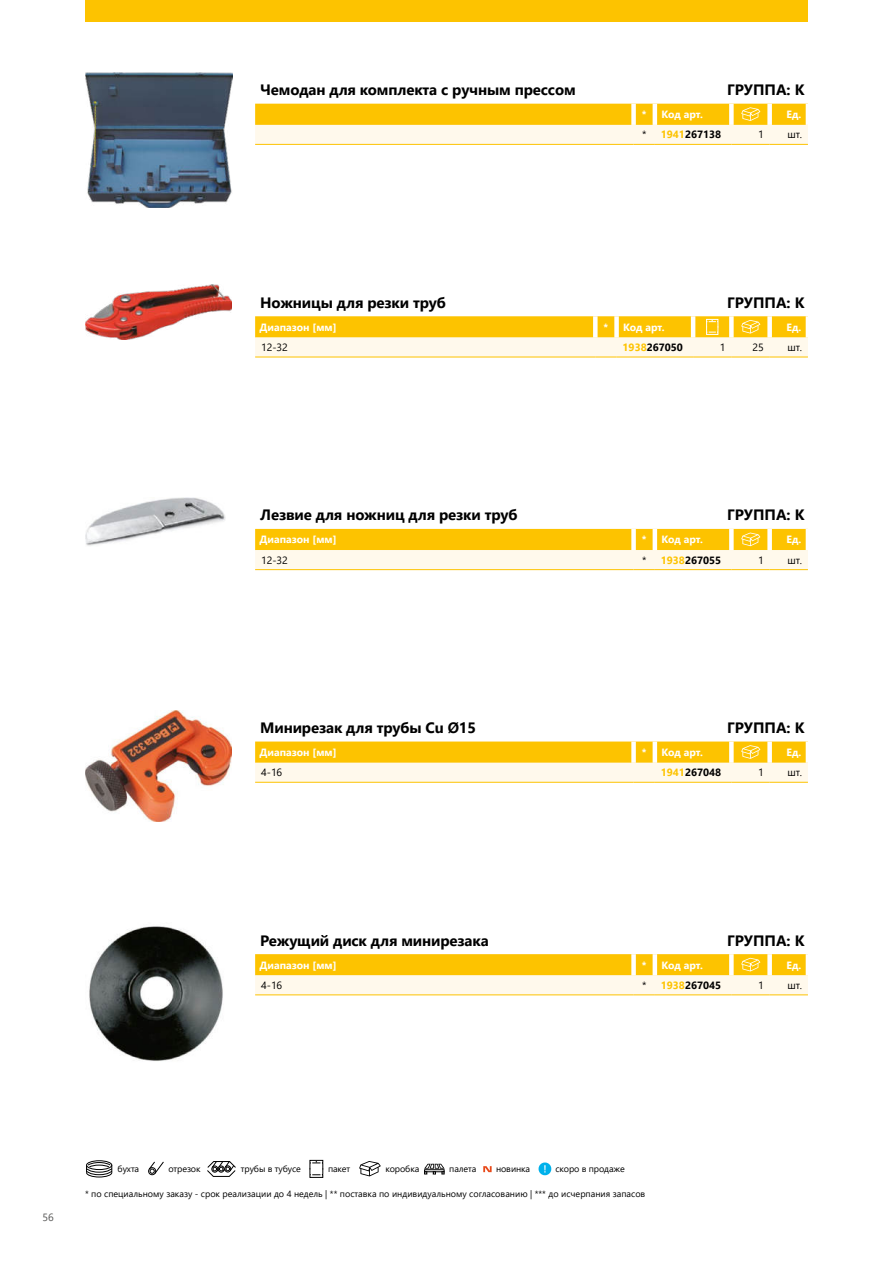
<style>
.page{position:relative;width:893px;height:1263px;background:#fff}
.page>*{position:absolute;margin:0;border:0;box-sizing:border-box;transform-origin:0 0}
.t1{font:700 15px "Segoe UI";letter-spacing:-.01em;color:#000}
.t2{font:700 10.5px "Segoe UI";color:#fff}
.t3{font:700 10.5px "Segoe UI";color:#000}
.t4{font:10.5px "Segoe UI";color:#000}
.t5{font:10.5px "Segoe UI";color:#575756}
.t6{font:9px "Segoe UI";color:#000}
.s1{font-weight:400}
.s2{color:#fdc300}
</style>
<div class="page">
<div style="left:86px;top:1160px;width:26px;height:10px;border:1px solid #000;border-radius:50%"></div>
<svg style="left:86px;top:1162px;width:27px;height:16px"></svg>
<div style="left:148px;top:1167px;width:8px;height:8px;border:1px solid #000;border-radius:50%"></div>
<svg style="left:148px;top:1161px;width:16px;height:13px"></svg>
<svg style="left:207px;top:1161px;width:29px;height:16px"></svg>
<svg style="left:309px;top:1159px;width:15px;height:19px"></svg>
<svg style="left:359px;top:1161px;width:22px;height:15px"></svg>
<svg style="left:424px;top:1164px;width:21px;height:10px"></svg>
<svg style="left:483px;top:1166px;width:9px;height:6px"></svg>
<svg style="left:539px;top:1162px;width:12px;height:13px"></svg>
<div style="left:85px;top:0;width:723px;height:21px;background:#fdc300"></div>
<svg style="left:255px;top:104px;width:553px;height:41px;background:#fddd73"></svg>
<img style="left:85px;top:72px;width:147px;height:135px">
<svg style="left:255px;top:316px;width:553px;height:42px;background:#fdde77"></svg>
<img style="left:85px;top:285px;width:147px;height:55px">
<svg style="left:255px;top:529px;width:553px;height:41px;background:#fddd73"></svg>
<img style="left:85px;top:497px;width:140px;height:49px">
<svg style="left:255px;top:741px;width:553px;height:42px;background:#fddd75"></svg>
<img style="left:85px;top:710px;width:147px;height:112px">
<svg style="left:255px;top:954px;width:553px;height:42px;background:#fdde76"></svg>
<img style="left:89px;top:926px;width:134px;height:135px">
<h1 class="t1" style="left:260px;top:76px;width:317px">Чемодан для комплекта с ручным прессом</h1>
<h1 class="t1" style="left:727px;top:76px;width:79px">ГРУППА: K</h1>
<p class="t2" style="left:642px;top:110px;width:63px">* Код арт.</p>
<p class="t2" style="left:786px;top:104px;width:16px">Ед.</p>
<p class="t3" style="left:642px;top:131px;width:81px"><span class="s1">*</span> <span class="s2">1941</span>267138</p>
<p class="t4" style="left:758px;top:131px;width:7px">1</p>
<p class="t4" style="left:787px;top:125px;width:16px">шт.</p>
<h1 class="t1" style="left:260px;top:288px;width:187px">Ножницы для резки труб</h1>
<h1 class="t1" style="left:727px;top:288px;width:79px">ГРУППА: K</h1>
<p class="t2" style="left:259px;top:317px;width:79px">Диапазон [мм]</p>
<p class="t2" style="left:604px;top:323px;width:63px">* Код арт.</p>
<p class="t2" style="left:786px;top:317px;width:16px">Ед.</p>
<p class="t4" style="left:261px;top:343px;width:28px">12-32</p>
<p class="t3" style="left:623px;top:343px;width:62px"><span class="s2">1938</span>267050</p>
<p class="t4" style="left:720px;top:343px;width:7px">1</p>
<p class="t4" style="left:752px;top:343px;width:13px">25</p>
<p class="t4" style="left:787px;top:337px;width:16px">шт.</p>
<h1 class="t1" style="left:260px;top:501px;width:259px">Лезвие для ножниц для резки труб</h1>
<h1 class="t1" style="left:727px;top:501px;width:79px">ГРУППА: K</h1>
<p class="t2" style="left:259px;top:530px;width:79px">Диапазон [мм]</p>
<p class="t2" style="left:642px;top:536px;width:63px">* Код арт.</p>
<p class="t2" style="left:786px;top:530px;width:16px">Ед.</p>
<p class="t4" style="left:261px;top:556px;width:28px">12-32</p>
<p class="t3" style="left:642px;top:556px;width:81px"><span class="s1">*</span> <span class="s2">1938</span>267055</p>
<p class="t4" style="left:758px;top:556px;width:7px">1</p>
<p class="t4" style="left:787px;top:550px;width:16px">шт.</p>
<h1 class="t1" style="left:260px;top:713px;width:217px">Минирезак для трубы Cu Ø15</h1>
<h1 class="t1" style="left:727px;top:713px;width:79px">ГРУППА: K</h1>
<p class="t2" style="left:259px;top:742px;width:79px">Диапазон [мм]</p>
<p class="t2" style="left:642px;top:748px;width:63px">* Код арт.</p>
<p class="t2" style="left:786px;top:742px;width:16px">Ед.</p>
<p class="t4" style="left:261px;top:769px;width:23px">4-16</p>
<p class="t3" style="left:661px;top:768px;width:62px"><span class="s2">1941</span>267048</p>
<p class="t4" style="left:758px;top:769px;width:7px">1</p>
<p class="t4" style="left:787px;top:763px;width:16px">шт.</p>
<h1 class="t1" style="left:260px;top:926px;width:230px">Режущий диск для минирезака</h1>
<h1 class="t1" style="left:727px;top:926px;width:79px">ГРУППА: K</h1>
<p class="t2" style="left:259px;top:955px;width:79px">Диапазон [мм]</p>
<p class="t2" style="left:642px;top:961px;width:63px">* Код арт.</p>
<p class="t2" style="left:786px;top:955px;width:16px">Ед.</p>
<p class="t4" style="left:261px;top:981px;width:23px">4-16</p>
<p class="t3" style="left:642px;top:981px;width:81px"><span class="s1">*</span> <span class="s2">1938</span>267045</p>
<p class="t4" style="left:758px;top:981px;width:7px">1</p>
<p class="t4" style="left:787px;top:975px;width:16px">шт.</p>
<p class="t5" style="left:43px;top:1213px;width:13px">56</p>
<p class="t6" style="left:118px;top:1160px;width:23px">бухта</p>
<p class="t6" style="left:169px;top:1160px;width:34px">отрезок</p>
<p class="t6" style="left:241px;top:1160px;width:62px">трубы в тубусе</p>
<p class="t6" style="left:328px;top:1160px;width:24px">пакет</p>
<p class="t6" style="left:385px;top:1160px;width:35px">коробка</p>
<p class="t6" style="left:449px;top:1160px;width:29px">палета</p>
<p class="t6" style="left:496px;top:1160px;width:36px">новинка</p>
<p class="t6" style="left:556px;top:1160px;width:71px">скоро в продаже</p>
<p class="t6" style="left:85px;top:1185px;width:562px">* по специальному заказу - срок реализации до 4 недель | ** поставка по индивидуальному согласованию | *** до исчерпания запасов</p>
</div>
